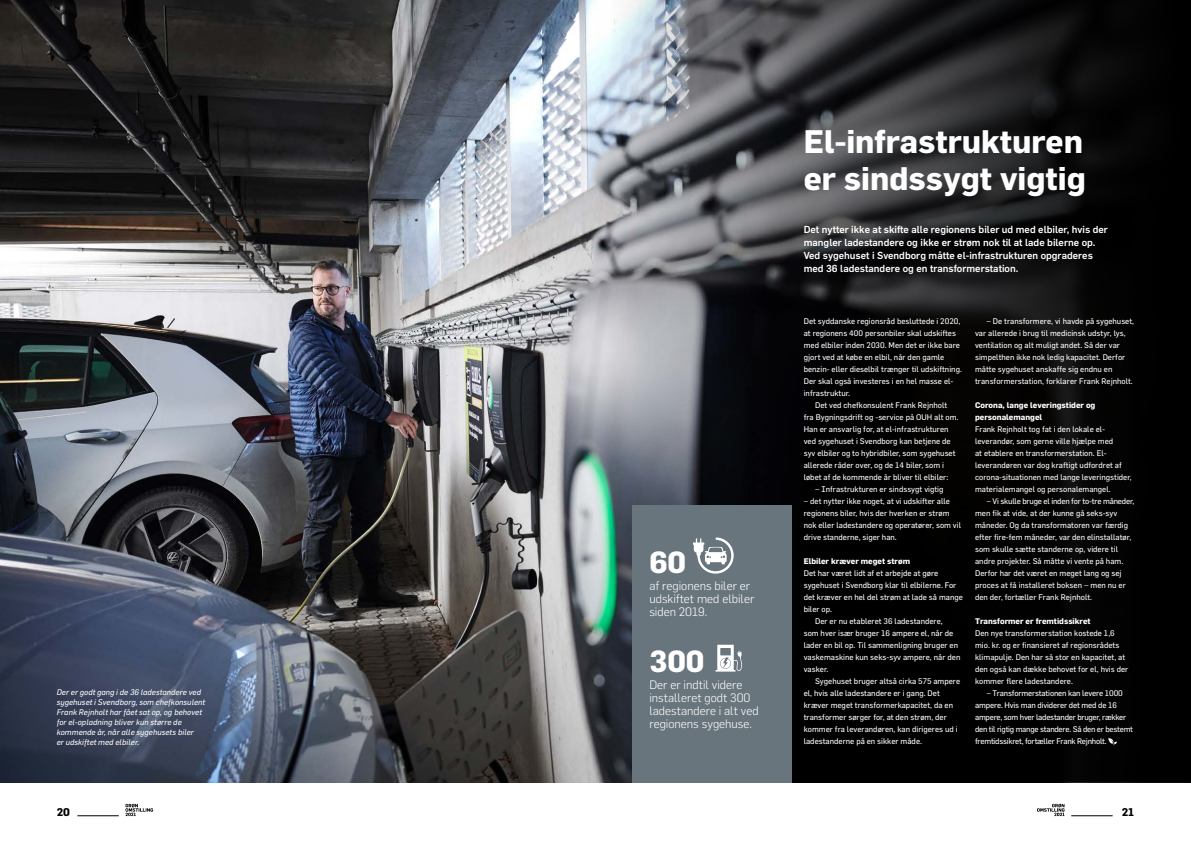
<style>
.page{position:relative;width:1191px;height:842px;background:#fff}
.page>*{position:absolute;margin:0;border:0;box-sizing:border-box;transform-origin:0 0}
.Rubrik{font:700 32px/37px "Flama";color:#fff}
.Fakta_brød{font:700 30px "Flama";color:#fff}
.Fakta_rubrik{font:700 30px "Flama";color:#fff}
.Fakta_brød-2{font:300 12px/13px "Flama";color:#fff}
.t1{font:700 11px "Flama";color:#000}
.Manchet{font:500 10px/13px "Flama";color:#fff}
.Brødtekst{font:8px/12px "Flama";color:#fff}
.Brød_uden_indryk{font:8px/12px "Flama";color:#fff}
.Billedtekst{font:italic 8px/10px "Flama";color:#fff}
.Brødtekst-2{font:8px/12px "Flama";letter-spacing:-.03em;color:#fff}
.Mellemrubrik{font:700 8px/12px "Flama";color:#fff}
</style>
<div class="page">
<img style="left:0;top:0;width:595px;height:782px">
<svg style="left:595px;top:0;width:596px;height:782px;background:#232526"></svg>
<svg style="left:1108px;top:738px;width:9px;height:7px"></svg>
<div style="left:632px;top:505px;width:159px;height:277px;background:#68757d"></div>
<svg style="left:693px;top:537px;width:40px;height:37px"></svg>
<svg style="left:715px;top:645px;width:27px;height:27px"></svg>
<svg style="left:125px;top:804px;width:28px;height:12px"></svg>
<hr style="left:77px;top:815px;width:42px;height:1px;background:#000">
<hr style="left:1071px;top:815px;width:41px;height:1px;background:#000">
<svg style="left:1037px;top:804px;width:27px;height:12px"></svg>
<p class="Billedtekst" style="left:57px;top:686px;width:150px">Der er godt gang i de 36 ladestandere ved sygehuset i Svendborg, som chefkonsulent Frank Rejnholt har fået sat op, og behovet for el-opladning bliver kun større de kommende år, når alle sygehusets biler<br>er udskiftet med elbiler.</p>
<p class="Fakta_rubrik" style="left:649px;top:544px;width:38px">60</p>
<p class="Fakta_brød-2" style="left:649px;top:579px;width:107px">af regionens biler er udskiftet med elbiler siden 2019.</p>
<p class="Fakta_brød" style="left:649px;top:643px;width:57px">300</p>
<p class="Fakta_brød-2" style="left:649px;top:678px;width:111px">Der er indtil videre installeret godt 300 ladestandere i alt ved regionens sygehuse.</p>
<h1 class="Rubrik" style="left:803px;top:122px;width:284px">El-infrastrukturen er sindssygt vigtig</h1>
<p class="Manchet" style="left:803px;top:223px;width:306px">Det nytter ikke at skifte alle regionens biler ud med elbiler, hvis der mangler ladestandere og ikke er strøm nok til at lade bilerne op.<br>Ved sygehuset i Svendborg måtte el-infrastrukturen opgraderes med 36 ladestandere og en transformerstation.</p>
<p class="Brød_uden_indryk" style="left:803px;top:315px;width:160px">Det syddanske regionsråd besluttede i 2020, at regionens 400 personbiler skal udskiftes med elbiler inden 2030. Men det er ikke bare gjort ved at købe en elbil, når den gamle benzin- eller dieselbil trænger til udskiftning.<br>Der skal også investeres i en hel masse el&shy;infrastruktur.</p>
<p class="Brødtekst" style="left:803px;top:399px;width:156px;text-indent:11px">Det ved chefkonsulent Frank Rejnholt fra Bygningsdrift og -service på OUH alt om.<br>Han er ansvarlig for, at el-infrastrukturen ved sygehuset i Svendborg kan betjene de syv elbiler og to hybridbiler, som sygehuset allerede råder over, og de 14 biler, som i løbet af de kommende år bliver til elbiler:</p>
<p class="Brødtekst" style="left:815px;top:483px;width:130px">– Infrastrukturen er sindssygt vigtig</p>
<p class="Brødtekst" style="left:803px;top:495px;width:159px">– det nytter ikke noget, at vi udskifter alle regionens biler, hvis der hverken er strøm nok eller ladestandere og operatører, som vil drive standerne, siger han.</p>
<p class="Mellemrubrik" style="left:803px;top:555px;width:108px">Elbiler kræver meget strøm</p>
<p class="Brød_uden_indryk" style="left:803px;top:567px;width:161px">Det har været lidt af et arbejde at gøre sygehuset i Svendborg klar til elbilerne. For det kræver en hel del strøm at lade så mange biler op.</p>
<p class="Brødtekst" style="left:803px;top:615px;width:158px;text-indent:11px">Der er nu etableret 36 ladestandere,<br>som hver især bruger 16 ampere el, når de lader en bil op. Til sammenligning bruger en vaskemaskine kun seks-syv ampere, når den vasker.</p>
<p class="Brødtekst" style="left:803px;top:675px;width:158px;text-indent:11px">Sygehuset bruger altså cirka 575 ampere el, hvis alle ladestandere er i gang. Det kræver meget transformerkapacitet, da en transformer sørger for, at den strøm, der kommer fra leverandøren, kan dirigeres ud i ladestanderne på en sikker måde.</p>
<p class="Brødtekst" style="left:975px;top:315px;width:161px;text-indent:11px">– De transformere, vi havde på sygehuset, var allerede i brug til medicinsk udstyr, lys, ventilation og alt muligt andet. Så der var simpelthen ikke nok ledig kapacitet. Derfor måtte sygehuset anskaffe sig endnu en transformerstation, forklarer Frank Rejnholt.</p>
<p class="Mellemrubrik" style="left:975px;top:399px;width:122px">Corona, lange leveringstider og personalemangel</p>
<p class="Brød_uden_indryk" style="left:975px;top:423px;width:158px">Frank Rejnholt tog fat i den lokale el&shy;leverandør, som gerne ville hjælpe med<br>at etablere en transformerstation. El&shy;leverandøren var dog kraftigt udfordret af corona-situationen med lange leveringstider, materialemangel og personalemangel.</p>
<p class="Brødtekst" style="left:975px;top:495px;width:161px;text-indent:11px">– Vi skulle bruge el inden for to-tre måneder, men fik at vide, at der kunne gå seks-syv måneder. Og da transformatoren var færdig efter fire-fem måneder, var den elinstallatør, som skulle sætte standerne op, videre til andre projekter. Så måtte vi vente på ham.<br>Derfor har det været en meget lang og sej proces at få installeret boksen – men nu er den der, fortæller Frank Rejnholt.</p>
<p class="Mellemrubrik" style="left:975px;top:615px;width:117px">Transformer er fremtidssikret</p>
<p class="Brød_uden_indryk" style="left:975px;top:627px;width:155px">Den nye transformerstation kostede 1,6 mio. kr. og er finansieret af regionsrådets klimapulje. Den har så stor en kapacitet, at den også kan dække behovet for el, hvis der kommer flere ladestandere.</p>
<p class="Brødtekst-2" style="left:975px;top:687px;width:159px;text-indent:11px">– Transformerstationen kan levere 1000 ampere. Hvis man dividerer det med de 16 ampere, som hver ladestander bruger, rækker den til rigtig mange standere. Så den er bestemt fremtidssikret, fortæller Frank Rejnholt.</p>
<h3 class="t1" style="left:57px;top:805px;width:15px">20</h3>
<h3 class="t1" style="left:1121px;top:805px;width:14px">21</h3>
</div>
